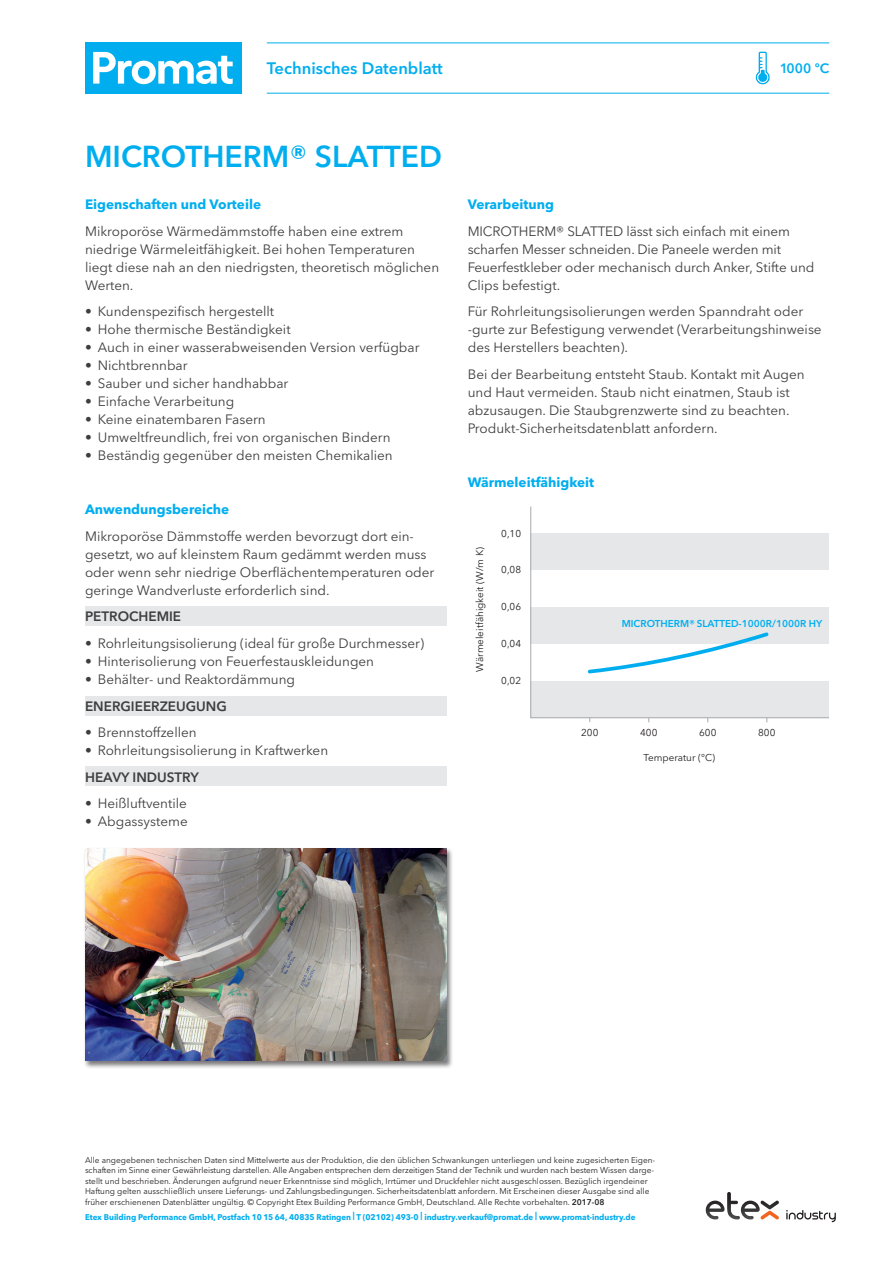
<style>
.page{position:relative;width:893px;height:1263px;background:#fff}
.page>*{position:absolute;margin:0;border:0;box-sizing:border-box;transform-origin:0 0}
.t1{font:600 30px "Avenir Next W1 G";color:#00aeef}
.t2{font:600 16.5px "Avenir Next W1 G";color:#00aeef}
._05_body{font:13.5px/18px "Avenir Next W1 G";color:#3e3e3f}
.TEXT{font:13.5px/18px "Avenir Next W1 G";color:#3e3e3f}
.t3{font:700 13.5px "Avenir Next W1 G";color:#00aeef}
.t4{font:600 13.5px "Avenir Next W1 G";color:#3e3e3f}
.t5{font:600 13.5px "Avenir Next W1 G";color:#00aeef}
.t6{font:9.9px "Avenir Next W1 G";color:#231f20}
.t7{font:600 9.9px "Avenir Next W1 G";color:#00aeef}
.INFO_BACK{font:8.25px/10.5px "Avenir Next W1 G";color:#231f20}
.INFO_BACK-2{font:700 8.25px "Avenir Next W1 G";letter-spacing:-.01em;color:#00aeef}
.s1{font-weight:600}
</style>
<div class="page">
<div style="left:85px;top:766px;width:361px;height:20px;background:#e6e7e9"></div>
<div style="left:85px;top:696px;width:361px;height:19px;background:#e6e7e9"></div>
<div style="left:85px;top:607px;width:361px;height:19px;background:#e6e7e9"></div>
<hr style="left:267px;top:43px;width:562px;height:1px;background:#00aeef">
<hr style="left:267px;top:93px;width:562px;height:1px;background:#00aeef">
<div style="left:83px;top:847px;width:370px;height:222px;background:#231f20;opacity:.6"></div>
<img style="left:85px;top:848px;width:361px;height:213px">
<svg style="left:755px;top:52px;width:15px;height:32px"></svg>
<svg style="left:530px;top:506px;width:299px;height:212px"></svg>
<svg style="left:586px;top:630px;width:185px;height:46px"></svg>
<div style="left:85px;top:43px;width:156px;height:51px;background:#00aeef"></div>
<svg style="left:93px;top:52px;width:140px;height:32px"></svg>
<svg style="left:706px;top:1192px;width:73px;height:28px"></svg>
<svg style="left:786px;top:1210px;width:50px;height:12px"></svg>
<p class="t2" style="left:267px;top:59px;width:177px">Technisches Datenblatt</p>
<p class="t5" style="left:780px;top:60px;width:51px">1000 ºC</p>
<p class="t1" style="left:85px;top:139px;width:359px">MICROTHERM® SLATTED</p>
<p class="t3" style="left:85px;top:196px;width:178px">Eigenschaften und Vorteile</p>
<p class="_05_body" style="left:85px;top:222px;width:356px">Mikroporöse Wärmedämmstoffe haben eine extrem niedrige Wärmeleitfähigkeit. Bei hohen Temperaturen liegt diese nah an den niedrigsten, theoretisch möglichen Werten.</p>
<p class="_05_body" style="left:85px;top:303px;width:191px">• Kundenspezifisch hergestellt</p>
<p class="_05_body" style="left:85px;top:321px;width:207px">• Hohe thermische Beständigkeit</p>
<p class="_05_body" style="left:85px;top:339px;width:336px">• Auch in einer wasserabweisenden Version verfügbar</p>
<p class="_05_body" style="left:85px;top:357px;width:104px">• Nichtbrennbar</p>
<p class="_05_body" style="left:85px;top:375px;width:205px">• Sauber und sicher handhabbar</p>
<p class="_05_body" style="left:85px;top:393px;width:151px">• Einfache Verarbeitung</p>
<p class="_05_body" style="left:85px;top:411px;width:182px">• Keine einatembaren Fasern</p>
<p class="_05_body" style="left:85px;top:429px;width:307px">• Umweltfreundlich, frei von organischen Bindern</p>
<p class="_05_body" style="left:85px;top:447px;width:309px">• Beständig gegenüber den meisten Chemikalien</p>
<p class="t3" style="left:85px;top:501px;width:146px">Anwendungsbereiche</p>
<p class="_05_body" style="left:85px;top:527px;width:351px">Mikroporöse Dämmstoffe werden bevorzugt dort ein&shy;gesetzt, wo auf kleinstem Raum gedämmt werden muss oder wenn sehr niedrige Oberflächentemperaturen oder geringe Wandverluste erforderlich sind.</p>
<p class="t4" style="left:85px;top:608px;width:98px">PETROCHEMIE</p>
<p class="_05_body" style="left:85px;top:634px;width:341px">• Rohrleitungsisolierung (ideal für große Durchmesser)</p>
<p class="_05_body" style="left:85px;top:652px;width:291px">• Hinterisolierung von Feuerfestauskleidungen</p>
<p class="_05_body" style="left:85px;top:670px;width:212px">• Behälter- und Reaktordämmung</p>
<p class="t4" style="left:85px;top:698px;width:143px">ENERGIEERZEUGUNG</p>
<p class="_05_body" style="left:85px;top:723px;width:113px">• Brennstoffzellen</p>
<p class="_05_body" style="left:85px;top:741px;width:245px">• Rohrleitungsisolierung in Kraftwerken</p>
<p class="t4" style="left:85px;top:769px;width:115px">HEAVY INDUSTRY</p>
<p class="_05_body" style="left:85px;top:794px;width:103px">• Heißluftventile</p>
<p class="_05_body" style="left:85px;top:812px;width:104px">• Abgassysteme</p>
<p class="t3" style="left:468px;top:196px;width:88px">Verarbeitung</p>
<p class="TEXT" style="left:468px;top:222px;width:348px">MICROTHERM® SLATTED lässt sich einfach mit einem scharfen Messer schneiden. Die Paneele werden mit Feuerfestkleber oder mechanisch durch Anker, Stifte und Clips befestigt.</p>
<p class="TEXT" style="left:468px;top:303px;width:355px">Für Rohrleitungsisolierungen werden Spanndraht oder -gurte zur Befestigung verwendet (Verarbeitungshinweise des Herstellers beachten).</p>
<p class="_05_body" style="left:468px;top:365px;width:338px">Bei der Bearbeitung entsteht Staub. Kontakt mit Augen und Haut vermeiden. Staub nicht einatmen, Staub ist abzusaugen. Die Staubgrenzwerte sind zu beachten.<br>Produkt-Sicherheitsdatenblatt anfordern.</p>
<p class="t3" style="left:468px;top:474px;width:128px">Wärmeleitfähigkeit</p>
<p class="t6" style="left:474px;top:671px;width:126px;rotate:-90deg">Wärmeleitfähigkeit (W/m K)</p>
<p class="t6" style="left:501px;top:527px;width:21px">0,10</p>
<p class="t6" style="left:501px;top:563px;width:21px">0,08</p>
<p class="t6" style="left:501px;top:601px;width:21px">0,06</p>
<p class="t6" style="left:501px;top:638px;width:21px">0,04</p>
<p class="t6" style="left:501px;top:675px;width:21px">0,02</p>
<p class="t7" style="left:622px;top:617px;width:202px">MICROTHERM® SLATTED-1000R/1000R HY</p>
<p class="t6" style="left:581px;top:726px;width:19px">200</p>
<p class="t6" style="left:640px;top:726px;width:19px">400</p>
<p class="t6" style="left:699px;top:726px;width:19px">600</p>
<p class="t6" style="left:758px;top:726px;width:19px">800</p>
<p class="t6" style="left:643px;top:751px;width:73px">Temperatur (°C)</p>
<p class="INFO_BACK" style="left:85px;top:1155px;width:571px">Alle angegebenen technischen Daten sind Mittelwerte aus der Produktion, die den üblichen Schwankungen unterliegen und keine zugesicherten Eigen&shy;schaften im Sinne einer Gewährleistung darstellen. Alle Angaben entsprechen dem derzeitigen Stand der Technik und wurden nach bestem Wissen darge&shy;stellt und beschrieben. Änderungen aufgrund neuer Erkenntnisse sind möglich, Irrtümer und Druckfehler nicht ausgeschlossen. Bezüglich irgendeiner Haftung gelten ausschließlich unsere Lieferungs- und Zahlungsbedingungen. Sicherheitsdatenblatt anfordern. Mit Erscheinen dieser Ausgabe sind alle früher erschienenen Datenblätter ungültig. © Copyright Etex Building Performance GmbH, Deutschland. Alle Rechte vorbehalten. <span class="s1">2017-08</span></p>
<p class="INFO_BACK-2" style="left:85px;top:1212px;width:552px">Etex Building Performance GmbH, Postfach 10 15 64, 40835 Ratingen | T (02102) 493-0 | industry.verkauf@promat.de | www.promat-industry.de</p>
</div>
